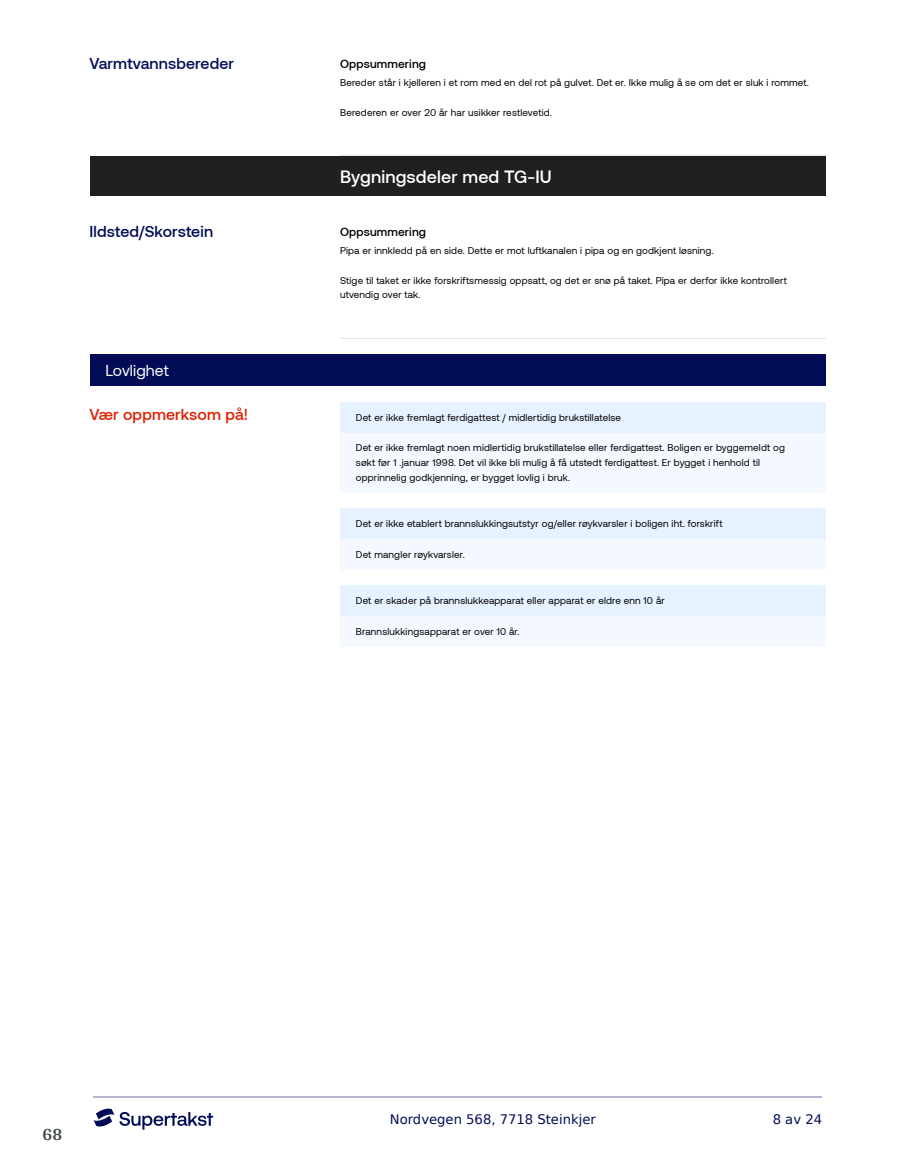
<style>
.page{position:relative;width:915px;height:1172px;background:#fff}
.page>*{position:absolute;margin:0;border:0;box-sizing:border-box;transform-origin:0 0}
.t1{font:700 18px "Arya";color:#414749}
.t2{font:500 17.7px "Aeonik";letter-spacing:.01em;color:#fff}
.t3{font:500 15.75px "Aeonik";letter-spacing:.01em;color:#020c56}
.t4{font:500 15.75px "Aeonik";letter-spacing:.01em;color:#dd2000}
.t5{font:15.75px "Aeonik";letter-spacing:.01em;color:#fff}
.t6{font:13.2px "DejaVu Sans";color:#020c56}
.t7{font:500 11.85px "Aeonik";letter-spacing:.015em;color:#000}
.t8{font:9.9px/14.9px "Aeonik";letter-spacing:.015em;color:#000}
</style>
<div class="page">
<hr style="left:93px;top:1097px;width:728px;height:1px;background:#b2b5cb">
<svg style="left:94px;top:1108px;width:119px;height:21px"></svg>
<div style="left:89px;top:156px;width:736px;height:40px;background:#221f20"></div>
<div style="left:89px;top:355px;width:736px;height:31px;background:#020c56"></div>
<hr style="left:340px;top:155px;width:485px;height:1px;background:#e4e4e4">
<hr style="left:340px;top:338px;width:485px;height:1px;background:#e4e4e4">
<div style="left:340px;top:433px;width:485px;height:60px;background:#f3f9ff"></div>
<div style="left:340px;top:539px;width:485px;height:31px;background:#f3f9ff"></div>
<div style="left:340px;top:616px;width:485px;height:31px;background:#f3f9ff"></div>
<div style="left:340px;top:402px;width:485px;height:31px;background:#e6f2ff"></div>
<div style="left:340px;top:509px;width:485px;height:30px;background:#e6f2ff"></div>
<div style="left:340px;top:586px;width:485px;height:30px;background:#e6f2ff"></div>
<h3 class="t3" style="left:89px;top:55px;width:146px">Varmtvannsbereder</h3>
<p class="t7" style="left:340px;top:58px;width:87px">Oppsummering</p>
<p class="t8" style="left:340px;top:75px;width:470px">Bereder står i kjelleren i et rom med en del rot på gulvet. Det er. Ikke mulig å se om det er sluk i rommet.</p>
<p class="t8" style="left:340px;top:105px;width:213px">Berederen er over 20 år har usikker restlevetid.</p>
<h2 class="t2" style="left:340px;top:167px;width:213px">Bygningsdeler med TG-IU</h2>
<h3 class="t3" style="left:89px;top:223px;width:125px">Ildsted/Skorstein</h3>
<p class="t7" style="left:340px;top:225px;width:87px">Oppsummering</p>
<p class="t8" style="left:340px;top:243px;width:375px">Pipa er innkledd på en side. Dette er mot luftkanalen i pipa og en godkjent løsning.</p>
<p class="t8" style="left:340px;top:273px;width:448px">Stige til taket er ikke forskriftsmessig oppsatt, og det er snø på taket. Pipa er derfor ikke kontrollert utvendig over tak.</p>
<h3 class="t5" style="left:105px;top:362px;width:65px">Lovlighet</h3>
<h3 class="t4" style="left:89px;top:405px;width:160px">Vær oppmerksom på!</h3>
<p class="t8" style="left:356px;top:410px;width:266px">Det er ikke fremlagt ferdigattest / midlertidig brukstillatelse</p>
<p class="t8" style="left:356px;top:440px;width:430px">Det er ikke fremlagt noen midlertidig brukstillatelse eller ferdigattest. Boligen er byggemeldt og søkt før 1 .januar 1998. Det vil ikke bli mulig å få utstedt ferdigattest. Er bygget i henhold til opprinnelig godkjenning, er bygget lovlig i bruk.</p>
<p class="t8" style="left:356px;top:516px;width:368px">Det er ikke etablert brannslukkingsutstyr og/eller røykvarsler i boligen iht. forskrift</p>
<p class="t8" style="left:356px;top:547px;width:110px">Det mangler røykvarsler.</p>
<p class="t8" style="left:356px;top:593px;width:310px">Det er skader på brannslukkeapparat eller apparat er eldre enn 10 år</p>
<p class="t8" style="left:356px;top:624px;width:165px">Brannslukkingsapparat er over 10 år.</p>
<h1 class="t1" style="left:43px;top:1123px;width:21px">68</h1>
<h3 class="t6" style="left:390px;top:1108px;width:207px">Nordvegen 568, 7718 Steinkjer</h3>
<h3 class="t6" style="left:772px;top:1108px;width:51px">8 av 24</h3>
</div>
